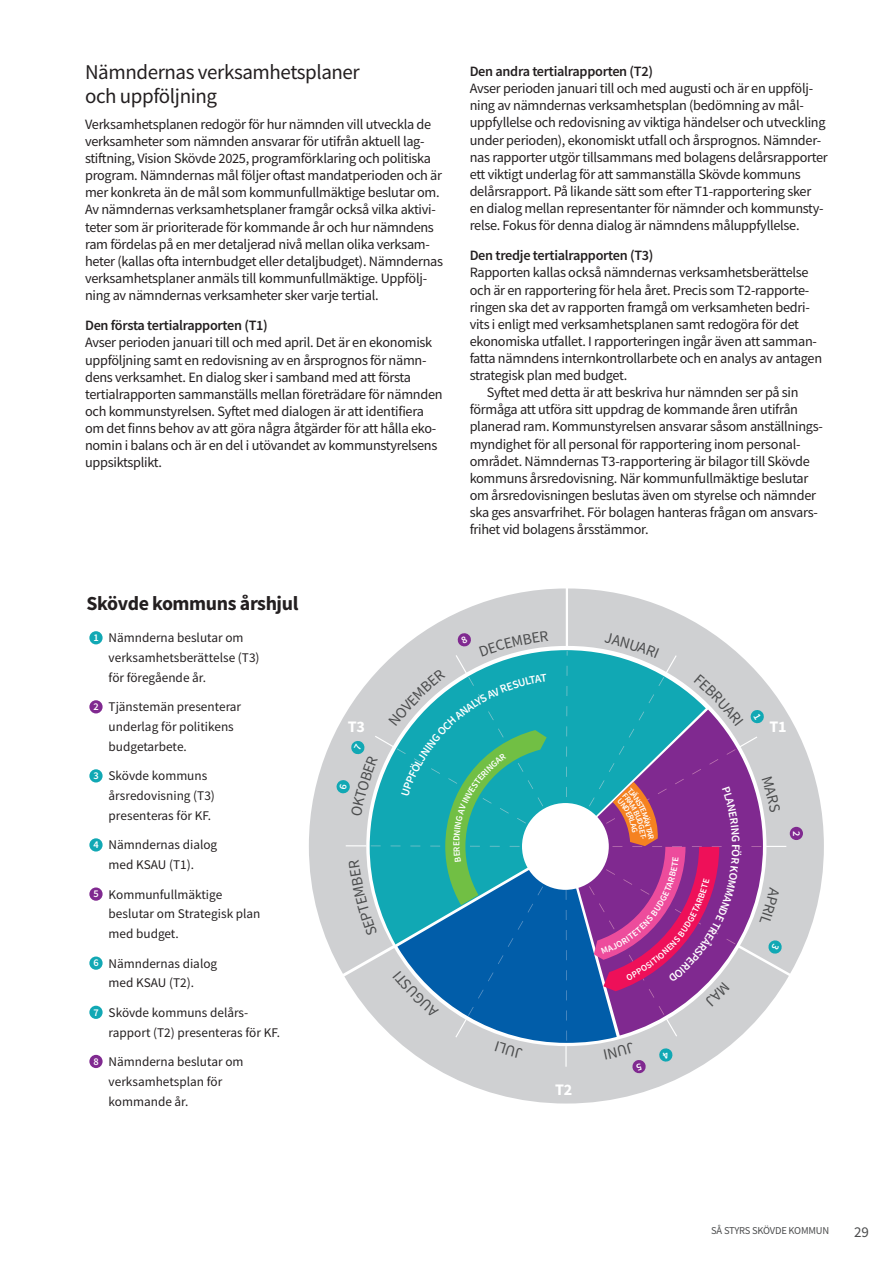
<style>
.page{position:relative;width:893px;height:1263px;background:#fff}
.page>*{position:absolute;margin:0;border:0;box-sizing:border-box;transform-origin:0 0}
.t1{font:21px/24px "Source Sans Pro";letter-spacing:-.02em;color:#231f20}
.t2{font:700 19.95px "Source Sans Pro";letter-spacing:-.02em;color:#231f20}
.t3{font:700 16.05px "Source Sans Pro";color:#fff}
.t4{font:15px "Source Sans Pro";color:#4b4c4d}
.t5{font:14.25px/17.1px "Source Sans Pro";letter-spacing:-.02em;color:#231f20}
.t6{font:600 14.25px "Source Sans Pro";letter-spacing:-.02em;color:#231f20}
.t7{font:13.2px/20px "Source Sans Pro";color:#231f20}
.t8{font:10.5px "Source Sans Pro";letter-spacing:-.02em;color:#4b4c4d}
.t9{font:600 10.35px "Source Sans Pro";color:#fff}
.s1{font-weight:600;font-size:10.35px;color:#fff}
</style>
<div class="page">
<div style="left:89px;top:631px;width:14px;height:13px;background:#11a8b4;border-radius:50%"></div>
<div style="left:89px;top:700px;width:14px;height:13px;background:#802990;border-radius:50%"></div>
<div style="left:89px;top:769px;width:14px;height:13px;background:#11a8b4;border-radius:50%"></div>
<div style="left:89px;top:838px;width:14px;height:13px;background:#11a8b4;border-radius:50%"></div>
<div style="left:89px;top:887px;width:14px;height:14px;background:#802990;border-radius:50%"></div>
<div style="left:89px;top:956px;width:14px;height:14px;background:#11a8b4;border-radius:50%"></div>
<div style="left:89px;top:1006px;width:14px;height:13px;background:#11a8b4;border-radius:50%"></div>
<div style="left:89px;top:1055px;width:14px;height:13px;background:#802990;border-radius:50%"></div>
<svg style="left:309px;top:588px;width:257px;height:372px"></svg>
<svg style="left:568px;top:588px;width:256px;height:386px"></svg>
<svg style="left:446px;top:948px;width:343px;height:155px"></svg>
<div style="left:790px;top:827px;width:13px;height:13px;background:#802990;border-radius:50%"></div>
<svg style="left:336px;top:630px;width:450px;height:444px;background:#829fba"></svg>
<h1 class="t1" style="left:85px;top:60px;width:276px">Nämndernas verksamhetsplaner och uppföljning</h1>
<p class="t5" style="left:85px;top:116px;width:360px">Verksamhetsplanen redogör för hur nämnden vill utveckla de verksamheter som nämnden ansvarar för utifrån aktuell lag&shy;stiftning, Vision Skövde 2025, programförklaring och politiska program. Nämndernas mål följer oftast mandatperioden och är mer konkreta än de mål som kommunfullmäktige beslutar om.<br>Av nämndernas verksamhetsplaner framgår också vilka aktivi&shy;teter som är prioriterade för kommande år och hur nämndens ram fördelas på en mer detaljerad nivå mellan olika verksam&shy;heter (kallas ofta internbudget eller detaljbudget). Nämndernas verksamhetsplaner anmäls till kommunfullmäktige. Uppfölj&shy;ning av nämndernas verksamheter sker varje tertial.</p>
<p class="t6" style="left:85px;top:316px;width:184px">Den första tertialrapporten (T1)</p>
<p class="t5" style="left:85px;top:334px;width:359px">Avser perioden januari till och med april. Det är en ekonomisk uppföljning samt en redovisning av en årsprognos för nämn&shy;dens verksamhet. En dialog sker i samband med att första tertialrapporten sammanställs mellan företrädare för nämnden och kommunstyrelsen. Syftet med dialogen är att identifiera om det finns behov av att göra några åtgärder för att hålla eko&shy;nomin i balans och är en del i utövandet av kommunstyrelsens uppsiktsplikt.</p>
<h2 class="t2" style="left:87px;top:595px;width:213px">Skövde kommuns årshjul</h2>
<p class="t6" style="left:470px;top:62px;width:185px">Den andra tertialrapporten (T2)</p>
<p class="t5" style="left:470px;top:80px;width:360px">Avser perioden januari till och med augusti och är en uppfölj&shy;ning av nämndernas verksamhetsplan (bedömning av mål&shy;uppfyllelse och redovisning av viktiga händelser och utveckling under perioden), ekonomiskt utfall och årsprognos. Nämnder&shy;nas rapporter utgör tillsammans med bolagens delårsrapporter ett viktigt underlag för att sammanställa Skövde kommuns delårsrapport. På likande sätt som efter T1-rapportering sker en dialog mellan representanter för nämnder och kommunsty&shy;relse. Fokus för denna dialog är nämndens måluppfyllelse.</p>
<p class="t6" style="left:470px;top:246px;width:185px">Den tredje tertialrapporten (T3)</p>
<p class="t5" style="left:470px;top:264px;width:340px">Rapporten kallas också nämndernas verksamhetsberättelse</p>
<p class="t5" style="left:470px;top:281px;width:341px">och är en rapportering för hela året. Precis som T2-rapporte-</p>
<p class="t5" style="left:470px;top:298px;width:342px">ringen ska det av rapporten framgå om verksamheten bedri-</p>
<p class="t5" style="left:470px;top:315px;width:331px">vits i enligt med verksamhetsplanen samt redogöra för det</p>
<p class="t5" style="left:470px;top:332px;width:349px">ekonomiska utfallet. I rapporteringen ingår även att samman-</p>
<p class="t5" style="left:470px;top:350px;width:354px">fatta nämndens internkontrollarbete och en analys av antagen</p>
<p class="t5" style="left:470px;top:367px;width:159px">strategisk plan med budget.</p>
<p class="t5" style="left:487px;top:384px;width:313px">Syftet med detta är att beskriva hur nämnden ser på sin</p>
<p class="t5" style="left:470px;top:401px;width:330px">förmåga att utföra sitt uppdrag de kommande åren utifrån</p>
<p class="t5" style="left:470px;top:418px;width:355px">planerad ram. Kommunstyrelsen ansvarar såsom anställnings-</p>
<p class="t5" style="left:470px;top:435px;width:332px">myndighet för all personal för rapportering inom personal-</p>
<p class="t5" style="left:470px;top:452px;width:342px">området. Nämndernas T3-rapportering är bilagor till Skövde</p>
<p class="t5" style="left:470px;top:469px;width:340px">kommuns årsredovisning. När kommunfullmäktige beslutar</p>
<p class="t5" style="left:470px;top:486px;width:348px">om årsredovisningen beslutas även om styrelse och nämnder</p>
<p class="t5" style="left:470px;top:503px;width:350px">ska ges ansvarfrihet. För bolagen hanteras frågan om ansvars-</p>
<p class="t5" style="left:470px;top:521px;width:180px">frihet vid bolagens årsstämmor.</p>
<p class="t7" style="left:109px;top:629px;width:153px;text-indent:-15px"><span class="s1">1</span> Nämnderna beslutar om verksamhetsberättelse (T3) för föregående år.</p>
<p class="t7" style="left:109px;top:698px;width:134px;text-indent:-15px"><span class="s1">2</span> Tjänstemän presenterar underlag för politikens budgetarbete.</p>
<p class="t7" style="left:109px;top:767px;width:108px;text-indent:-15px"><span class="s1">3</span> Skövde kommuns årsredovisning (T3) presenteras för KF.</p>
<p class="t7" style="left:109px;top:836px;width:110px;text-indent:-15px"><span class="s1">4</span> Nämndernas dialog med KSAU (T1).</p>
<p class="t7" style="left:109px;top:885px;width:153px;text-indent:-15px"><span class="s1">5</span> Kommunfullmäktige beslutar om Strategisk plan med budget.</p>
<p class="t7" style="left:109px;top:954px;width:110px;text-indent:-15px"><span class="s1">6</span> Nämndernas dialog med KSAU (T2).</p>
<p class="t7" style="left:109px;top:1003px;width:173px;text-indent:-15px"><span class="s1">7</span> Skövde kommuns delårs&shy;rapport (T2) presenteras för KF.</p>
<p class="t7" style="left:93px;top:1052px;width:152px"><span class="s1">8</span> Nämnderna beslutar om</p>
<p class="t7" style="left:109px;top:1072px;width:115px">verksamhetsplan för kommande år.</p>
<p class="t3" style="left:348px;top:720px;width:19px">T3</p>
<p class="t3" style="left:769px;top:720px;width:19px">T1</p>
<p class="t3" style="left:555px;top:1082px;width:19px">T2</p>
<p class="t9" style="left:803px;top:831px;width:7px;rotate:90deg">2</p>
<p class="t8" style="left:711px;top:1224px;width:119px">SÅ STYRS SKÖVDE KOMMUN</p>
<p class="t4" style="left:854px;top:1222px;width:16px">29</p>
</div>
